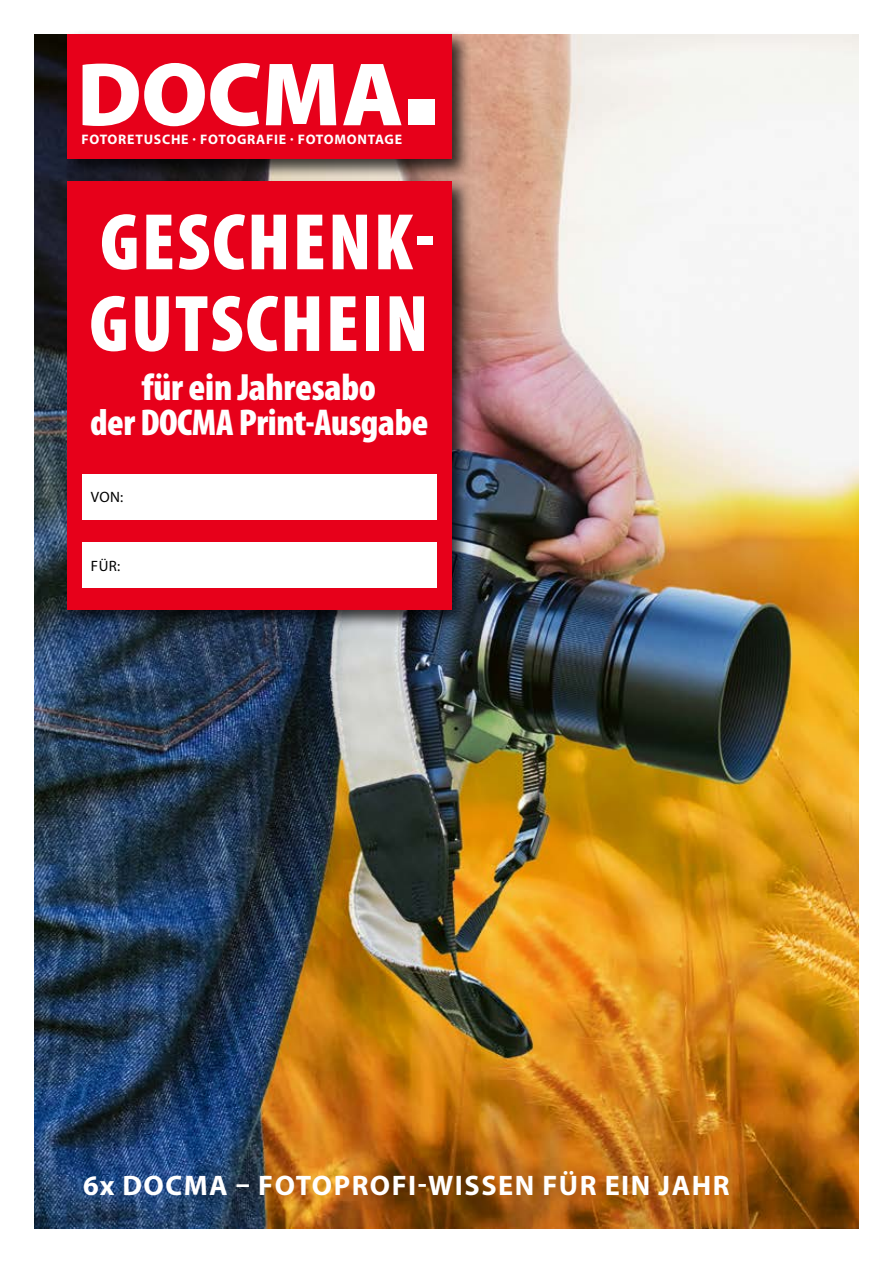
<style>
.page{position:relative;width:893px;height:1263px;background:#fff}
.page>*{position:absolute;margin:0;border:0;box-sizing:border-box;transform-origin:0 0}
.t1{font:900 90.75px "Myriad Pro";letter-spacing:-.01em;color:#fff}
.t2{font:900 condensed 81px/81.6px "Myriad Pro";letter-spacing:.025em;color:#fff}
.t3{font:900 condensed 38.1px "Myriad Pro";letter-spacing:-.01em;color:#fff}
.t4{font:900 condensed 37.5px "Myriad Pro";letter-spacing:-.01em;color:#fff}
.t5{font:700 28.35px "Myriad Pro";letter-spacing:.055em;color:#fff}
.t6{font:15px "Myriad Pro";letter-spacing:.025em;color:#000}
.t7{font:700 13.8px "Myriad Pro";letter-spacing:.055em;color:#fff}
</style>
<div class="page">
<img style="left:34px;top:35px;width:825px;height:1193px">
<div style="left:62px;top:30px;width:409px;height:149px;background:#000;opacity:.75"></div>
<div style="left:67px;top:35px;width:385px;height:124px;background:#e7001a"></div>
<div style="left:62px;top:178px;width:409px;height:452px;background:#000;opacity:.75"></div>
<div style="left:67px;top:182px;width:384px;height:428px;background:#e7001a"></div>
<div style="left:409px;top:100px;width:26px;height:25px;background:#fff"></div>
<div style="left:82px;top:475px;width:355px;height:45px;background:#fff"></div>
<div style="left:82px;top:542px;width:355px;height:45px;background:#fff"></div>
<h1 class="t1" style="left:77px;top:34px;width:328px">DOCMA</h1>
<p class="t7" style="left:81px;top:131px;width:322px">FOTORETUSCHE · FOTOGRAFIE · FOTOMONTAGE</p>
<h2 class="t2" style="left:89px;top:199px;width:347px">GESCHENK-<br>GUTSCHEIN</h2>
<h3 class="t3" style="left:142px;top:363px;width:236px">für ein Jahresabo</h3>
<h3 class="t4" style="left:90px;top:398px;width:340px">der DOCMA Print-Ausgabe</h3>
<p class="t6" style="left:91px;top:487px;width:34px">VON:</p>
<p class="t6" style="left:91px;top:557px;width:31px">FÜR:</p>
<h3 class="t5" style="left:83px;top:1167px;width:648px">6x DOCMA – FOTOPROFI-WISSEN FÜR EIN JAHR</h3>
</div>
